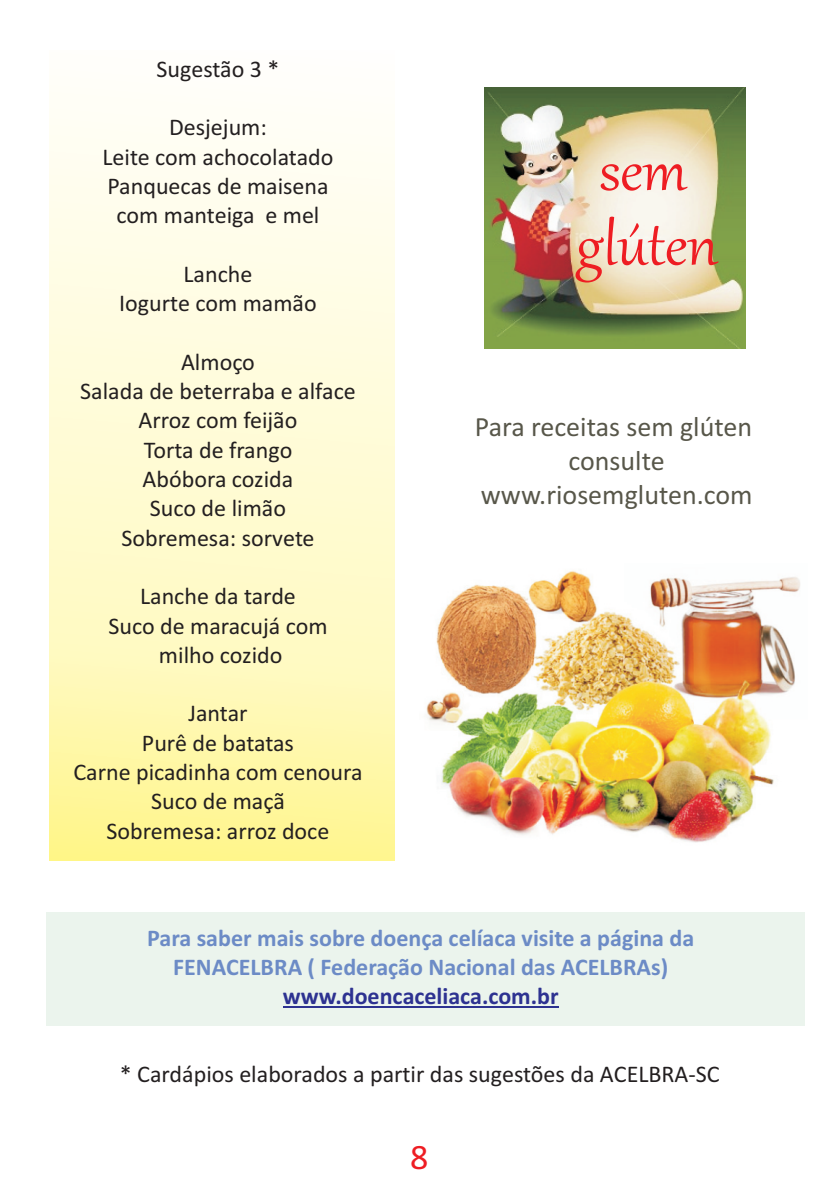
<style>
.page{position:relative;width:840px;height:1191px;background:#fff}
.page>*{position:absolute;margin:0;border:0;box-sizing:border-box;transform-origin:0 0}
.t1{font:72px/74.6px "Gabriola";color:#ee1d23;text-align:center}
.t2{font:36px "Calibri";color:#ee1d23}
.t3{font:28px/34.2px "Calibri";color:#58574a;text-align:center}
.t4{font:24px/29.2px "Calibri";color:#231f20;text-align:center}
.t5{font:700 24px/29.2px "Calibri";color:#6c8bc6;text-align:center}
.t6{font:700 24px "Calibri";color:#2d3291}
</style>
<div class="page">
<div style="left:46px;top:912px;width:758px;height:114px;background:#ebf4ed"></div>
<svg style="left:49px;top:118px;width:345px;height:742px;background:#fffacd"></svg>
<hr style="left:282px;top:1006px;width:276px;height:1px;background:#2d3291">
<img style="left:484px;top:87px;width:261px;height:261px">
<img style="left:426px;top:570px;width:374px;height:273px">
<p class="t4" style="left:156px;top:56px;width:124px">Sugestão 3 *</p>
<p class="t4" style="left:102px;top:115px;width:232px">Desjejum:<br>Leite com achocolatado<br>Panquecas de maisena com manteiga e mel</p>
<p class="t4" style="left:119px;top:261px;width:199px">Lanche<br>Iogurte com mamão</p>
<p class="t4" style="left:80px;top:349px;width:277px">Almoço<br>Salada de beterraba e alface<br>Arroz com feijão<br>Torta de frango<br>Abóbora cozida<br>Suco de limão<br>Sobremesa: sorvete</p>
<p class="t4" style="left:108px;top:583px;width:221px">Lanche da tarde<br>Suco de maracujá com milho cozido</p>
<p class="t4" style="left:73px;top:701px;width:290px">Jantar<br>Purê de batatas<br>Carne picadinha com cenoura<br>Suco de maçã<br>Sobremesa: arroz doce</p>
<h1 class="t1" style="left:576px;top:139px;width:143px">sem glúten</h1>
<p class="t3" style="left:474px;top:411px;width:279px">Para receitas sem glúten consulte www.riosemgluten.com</p>
<p class="t5" style="left:147px;top:925px;width:548px">Para saber mais sobre doença celíaca visite a página da<br>FENACELBRA ( Federação Nacional das ACELBRAs)</p>
<p class="t6" style="left:282px;top:986px;width:277px">www.doencaceliaca.com.br</p>
<p class="t4" style="left:120px;top:1061px;width:601px">* Cardápios elaborados a partir das sugestões da ACELBRA-SC</p>
<h2 class="t2" style="left:410px;top:1142px;width:20px">8</h2>
</div>
